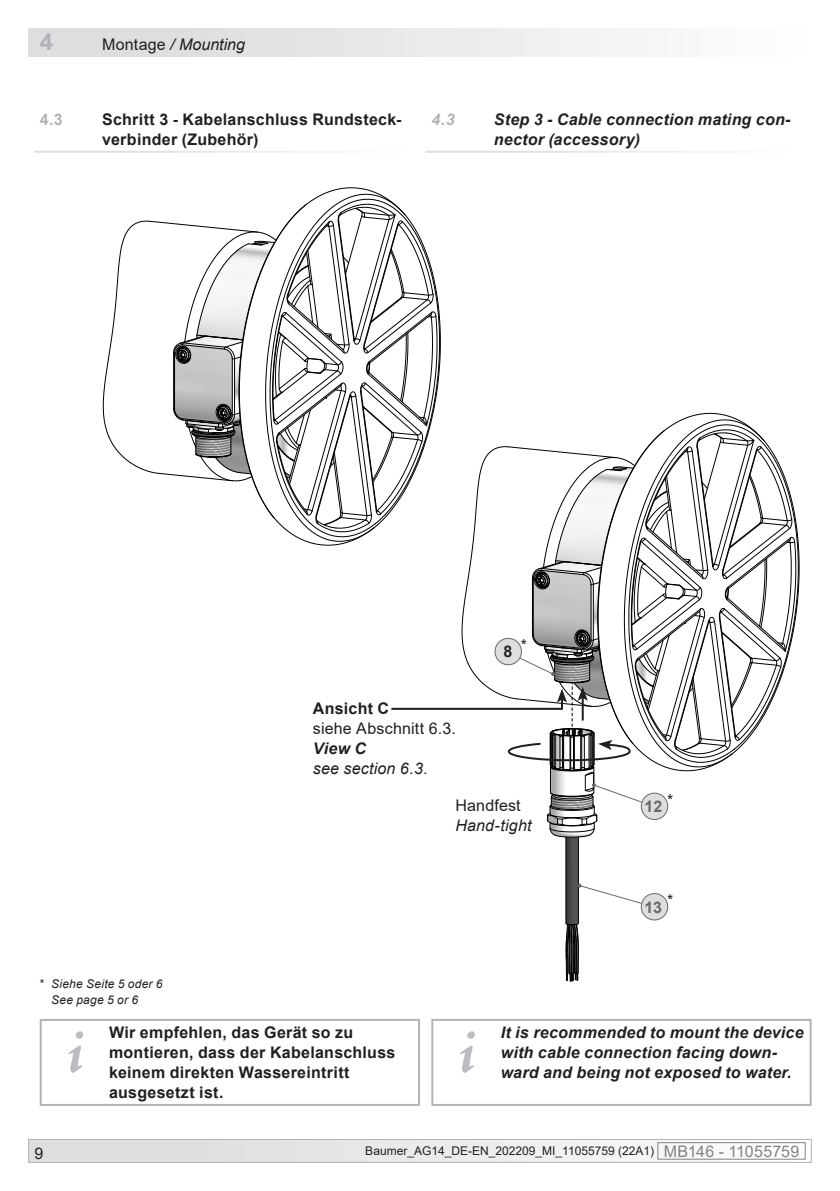
<style>
.page{position:relative;width:840px;height:1191px;background:#fff}
.page>*{position:absolute;margin:0;border:0;box-sizing:border-box;transform-origin:0 0}
.t1{font:italic 700 64px "Adobe Jenson Pro";color:#bcbdc0}
.t2{font:700 24px "Arial";color:#b2b3b7}
.Achtung_DE{font:700 16px/20px "Arial";letter-spacing:.02em;color:#231f20}
.Achtung_EN{font:italic 700 16px/20px "Arial";letter-spacing:.015em;color:#231f20}
.Kapitel_1-1_DE{font:700 16px/20px "Arial";letter-spacing:.015em;color:#231f20}
.Kapitel_1-1_EN{font:italic 700 16px/20px "Arial";letter-spacing:.015em;color:#231f20}
.EN_links{font:italic 16px/20px "Arial";letter-spacing:.01em;color:#231f20}
.DE_links{font:16px/20px "Arial";letter-spacing:.01em;color:#231f20}
.Bezugszahl_Option{font:700 16px "Arial";color:#67696b}
.Kapitel_1-1_DE-2{font:700 16px "Arial";color:#b2b3b7}
.Kapitel_1-1_EN-2{font:italic 700 16px "Arial";color:#b2b3b7}
.Bezugszahl_Inhalt{font:700 16px "Arial";color:#231f20}
.t3{font:12px "Arial";color:#231f20}
.t4{font:italic 12px/16px "Arial";letter-spacing:.02em;color:#231f20}
.s1{font-style:normal}
.s2{font-weight:700}
.s3{font-size:16px;color:#808285}
</style>
<div class="page">
<div style="left:28px;top:28px;width:783px;height:29px;background:linear-gradient(to right,#d8d9db,#fdfdfd)"></div>
<div style="left:29px;top:1139px;width:781px;height:23px;background:linear-gradient(to right,#dbdcdf,#f5f5f5)"></div>
<div style="left:657px;top:1142px;width:148px;height:17px;border:1px solid #808285"></div>
<div style="left:28px;top:1139px;width:783px;height:23px;border:1px solid #b2b3b7"></div>
<svg style="left:306px;top:187px;width:134px;height:206px"></svg>
<svg style="left:103px;top:204px;width:334px;height:341px"></svg>
<svg style="left:665px;top:413px;width:133px;height:211px"></svg>
<hr style="left:392px;top:708px;width:169px;height:2px;background:#231f20">
<div style="left:40px;top:1019px;width:380px;height:87px;border:2px solid #b2b3b7"></div>
<div style="left:431px;top:1019px;width:380px;height:87px;border:2px solid #b2b3b7"></div>
<svg style="left:461px;top:429px;width:334px;height:593px"></svg>
<h2 class="t2" style="left:40px;top:24px;width:15px">4</h2>
<p class="EN_links" style="left:102px;top:34px;width:144px"><span class="s1">Montage</span> / Mounting</p>
<p class="Kapitel_1-1_DE-2" style="left:40px;top:108px;width:24px">4.3</p>
<p class="Kapitel_1-1_DE" style="left:102px;top:110px;width:301px">Schritt 3 - Kabelanschluss Rundsteck&shy;verbinder (Zubehör)</p>
<p class="Kapitel_1-1_EN-2" style="left:431px;top:109px;width:25px">4.3</p>
<p class="Kapitel_1-1_EN" style="left:493px;top:110px;width:298px">Step 3 - Cable connection mating con&shy;nector (accessory)</p>
<p class="DE_links" style="left:312px;top:698px;width:145px"><span class="s2">Ansicht C<br></span>siehe Abschnitt 6.3.</p>
<p class="EN_links" style="left:312px;top:738px;width:116px"><span class="s2">View C<br></span>see section 6.3.</p>
<p class="Bezugszahl_Inhalt" style="left:503px;top:640px;width:10px">8</p>
<p class="DE_links" style="left:520px;top:635px;width:8px">*</p>
<p class="DE_links" style="left:455px;top:795px;width:67px">Handfest</p>
<p class="EN_links" style="left:455px;top:816px;width:78px">Hand-tight</p>
<p class="DE_links" style="left:666px;top:789px;width:8px">*</p>
<p class="Bezugszahl_Option" style="left:644px;top:795px;width:19px">12</p>
<p class="DE_links" style="left:666px;top:890px;width:8px">*</p>
<p class="Bezugszahl_Option" style="left:644px;top:895px;width:19px">13</p>
<p class="t4" style="left:51px;top:975px;width:113px;text-indent:-11px"><span class="s1">*</span> Siehe Seite 5 oder 6<br>See page 5 or 6</p>
<p class="t1" style="left:67px;top:1015px;width:19px">i</p>
<p class="Achtung_DE" style="left:109px;top:1022px;width:288px">Wir empfehlen, das Gerät so zu montieren, dass der Kabelanschluss keinem direkten Wassereintritt ausgesetzt ist.</p>
<p class="t1" style="left:458px;top:1015px;width:19px">i</p>
<p class="Achtung_EN" style="left:500px;top:1023px;width:304px">It is recommended to mount the device with cable connection facing down&shy;ward and being not exposed to water.</p>
<p class="DE_links" style="left:35px;top:1143px;width:10px">9</p>
<p class="t3" style="left:365px;top:1143px;width:435px">Baumer_AG14_DE-EN_202209_MI_11055759 (22A1) <span class="s3">MB146 - 11055759</span></p>
</div>
